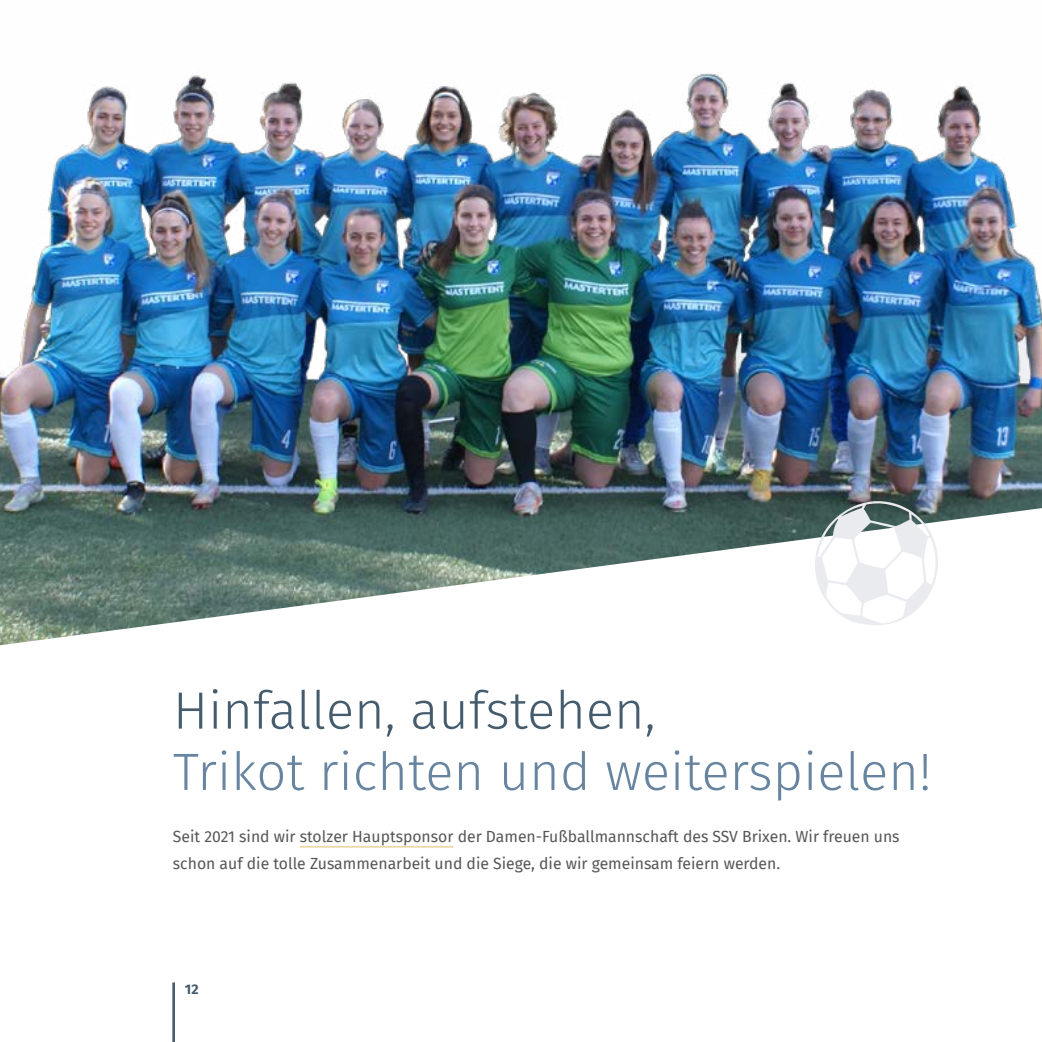
<style>
.page{position:relative;width:1042px;height:1042px;background:#fff}
.page>*{position:absolute;margin:0;border:0;box-sizing:border-box;transform-origin:0 0}
.t1{font:300 52.5px "Fira Sans";color:#6785a0}
.t2{font:300 52.5px "Fira Sans";color:#445c6d}
.t3{font:15.75px/26.2px "Fira Sans";color:#565655}
.t4{font:700 14px "Fira Sans";color:#445c6d}
</style>
<div class="page">
<img style="left:0;top:72px;width:1042px;height:436px">
<svg style="left:0;top:508px;width:1042px;height:340px"></svg>
<svg style="left:814px;top:500px;width:127px;height:128px"></svg>
<hr style="left:300px;top:846px;width:153px;height:1px;background:#ecd6a2">
<hr style="left:172px;top:982px;width:3px;height:60px;background:#445c6d">
<h1 class="t2" style="left:173px;top:673px;width:484px">Hinfallen, aufstehen,</h1>
<h1 class="t1" style="left:173px;top:734px;width:760px">Trikot richten und weiterspielen!</h1>
<p class="t3" style="left:173px;top:823px;width:728px">Seit 2021 sind wir stolzer Hauptsponsor der Damen-Fußballmannschaft des SSV Brixen. Wir freuen uns schon auf die tolle Zusammenarbeit und die Siege, die wir gemeinsam feiern werden.</p>
<p class="t4" style="left:185px;top:977px;width:15px">12</p>
</div>
